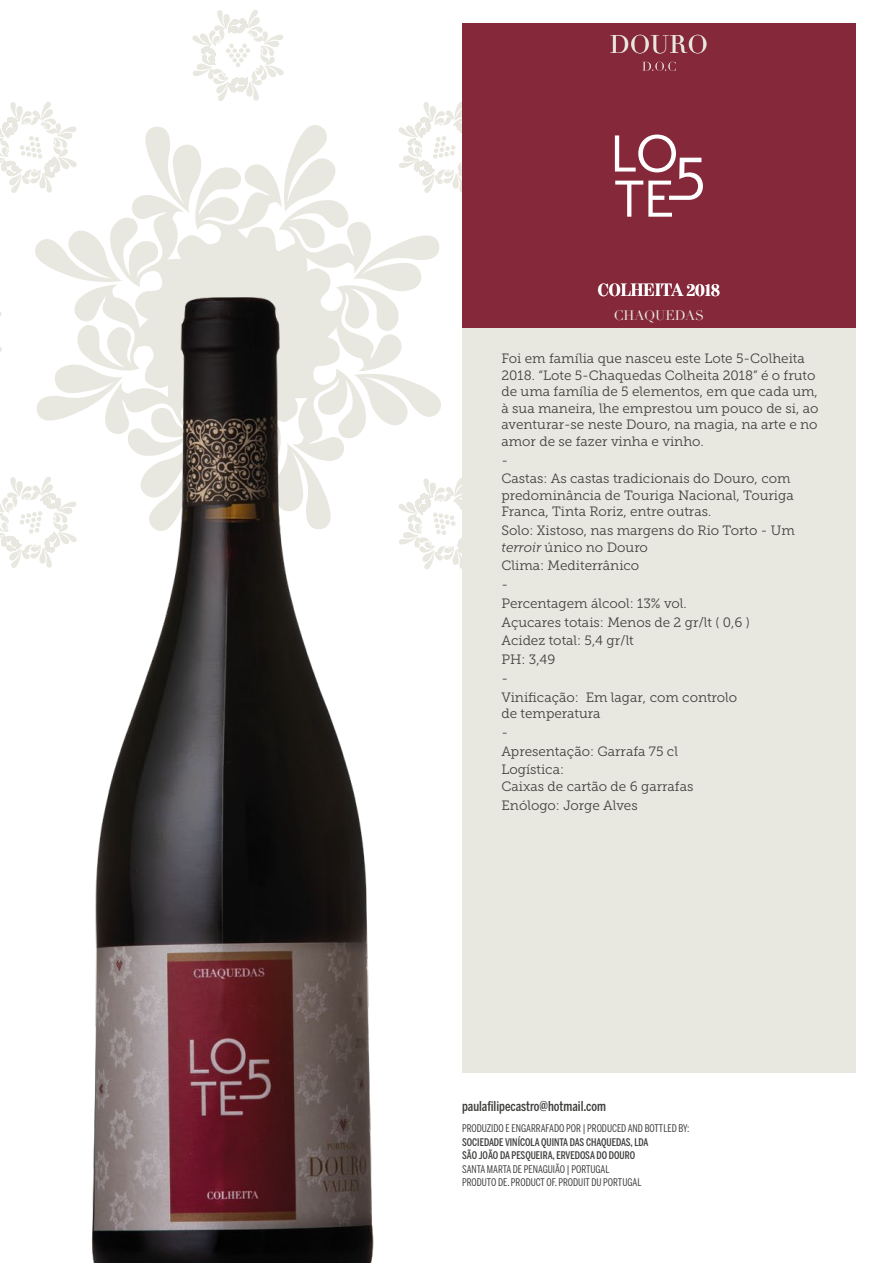
<style>
.page{position:relative;width:893px;height:1263px;background:#fff}
.page>*{position:absolute;margin:0;border:0;box-sizing:border-box;transform-origin:0 0}
.t1{font:24.9px "Didot";color:#e9e8e0}
.t2{font:700 18px "Benton Mod Disp";color:#fff}
.t3{font:13.5px/18.8px "Museo Slab 300";color:#40403f}
.t4{font:500 13.5px "Benton Sans Comp";color:#40403f}
.t5{font:13.5px "Didot";color:#e9e8e0}
.t6{font:10.5px/13.5px "Benton Sans Comp";color:#40403f}
.t7{font:500 10.5px/13.5px "Benton Sans Comp";color:#40403f}
.s1{font-style:italic}
</style>
<div class="page">
<div style="left:462px;top:23px;width:394px;height:1049px;background:#e9e8e0"></div>
<svg style="left:112px;top:164px;width:258px;height:99px"></svg>
<svg style="left:142px;top:126px;width:60px;height:87px"></svg>
<svg style="left:412px;top:382px;width:29px;height:35px"></svg>
<svg style="left:283px;top:125px;width:53px;height:88px"></svg>
<svg style="left:353px;top:232px;width:87px;height:57px"></svg>
<svg style="left:35px;top:229px;width:88px;height:34px"></svg>
<svg style="left:133px;top:227px;width:207px;height:36px"></svg>
<svg style="left:412px;top:478px;width:50px;height:92px"></svg>
<svg style="left:0;top:101px;width:77px;height:92px"></svg>
<svg style="left:398px;top:101px;width:64px;height:92px"></svg>
<svg style="left:0;top:477px;width:37px;height:91px"></svg>
<svg style="left:192px;top:10px;width:92px;height:91px"></svg>
<div style="left:462px;top:23px;width:394px;height:305px;background:#84283a"></div>
<svg style="left:615px;top:135px;width:88px;height:82px"></svg>
<svg style="left:642px;top:62px;width:34px;height:9px"></svg>
<img style="left:37px;top:263px;width:375px;height:1000px">
<h1 class="t1" style="left:610px;top:30px;width:100px">DOURO</h1>
<h2 class="t2" style="left:598px;top:280px;width:123px">COLHEITA 2018</h2>
<p class="t5" style="left:614px;top:307px;width:92px">CHAQUEDAS</p>
<p class="t3" style="left:501px;top:351px;width:319px;line-height:16.5px">Foi em família que nasceu este Lote 5-Colheita 2018. “Lote 5-Chaquedas Colheita 2018” é o fruto de uma família de 5 elementos, em que cada um, à sua maneira, lhe emprestou um pouco de si, ao aventurar-se neste Douro, na magia, na arte e no amor de se fazer vinha e vinho.</p>
<p class="t3" style="left:501px;top:451px;width:291px">-<br>Castas: As castas tradicionais do Douro, com</p>
<p class="t3" style="left:501px;top:487px;width:294px;line-height:16.5px">predominância de Touriga Nacional, Touriga<br>Franca, Tinta Roriz, entre outras.</p>
<p class="t3" style="left:501px;top:522px;width:295px;line-height:16.5px">Solo: Xistoso, nas margens do Rio Torto - Um <span class="s1">terroir</span> único no Douro</p>
<p class="t3" style="left:501px;top:556px;width:250px">Clima: Mediterrânico<br>-<br>Percentagem álcool: 13% vol.<br>Açucares totais: Menos de 2 gr/lt ( 0,6 )<br>Acidez total: 5,4 gr/lt<br>PH: 3,49<br>-<br>Vinificação: Em lagar, com controlo</p>
<p class="t3" style="left:501px;top:704px;width:178px">de temperatura<br>-<br>Apresentação: Garrafa 75 cl<br>Logística:</p>
<p class="t3" style="left:501px;top:777px;width:193px">Caixas de cartão de 6 garrafas<br>Enólogo: Jorge Alves</p>
<p class="t4" style="left:462px;top:1098px;width:145px">paulafilipecastro@hotmail.com</p>
<p class="t6" style="left:462px;top:1122px;width:229px">PRODUZIDO E ENGARRAFADO POR | PRODUCED AND BOTTLED BY:</p>
<p class="t7" style="left:462px;top:1135px;width:188px">SOCIEDADE VINÍCOLA QUINTA DAS CHAQUEDAS, LDA<br>SÃO JOÃO DA PESQUEIRA, ERVEDOSA DO DOURO</p>
<p class="t6" style="left:462px;top:1162px;width:181px">SANTA MARTA DE PENAGUIÃO | PORTUGAL<br>PRODUTO DE. PRODUCT OF. PRODUIT DU PORTUGAL</p>
</div>
